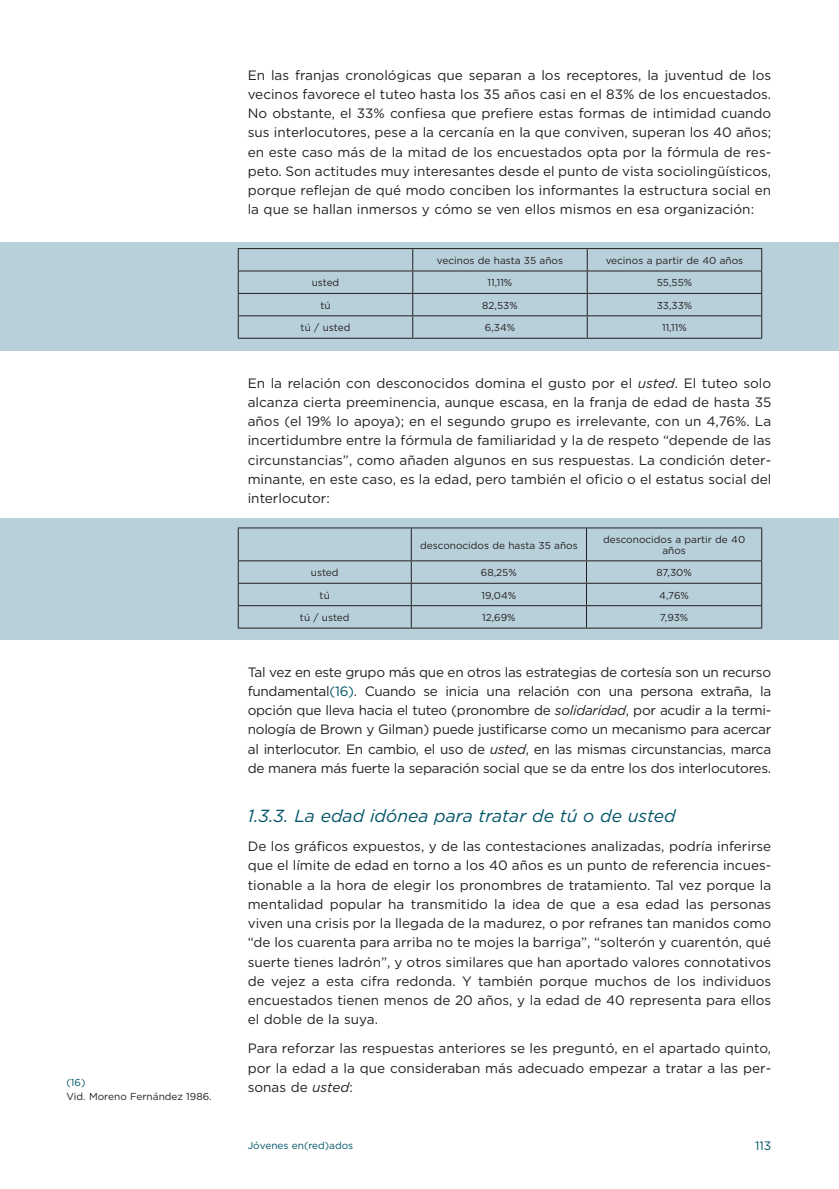
<style>
.page{position:relative;width:839px;height:1189px;background:#fff}
.page>*{position:absolute;margin:0;border:0;box-sizing:border-box;transform-origin:0 0}
._2_1_1{font:italic 17.5px "Gotham";color:#005467}
.Body_Text_Indent{font:13.65px/19.2px "Gotham";color:#231f20;text-align:justify}
.t1{font:12.25px "Gotham";color:#005467}
.Body_Text_Indent-2{font:10.15px/10.5px "Gotham";color:#231f20;text-align:center}
.Notas{font:10.15px "Gotham";color:#231f20}
.Notas-2{font:10.15px "Gotham";color:#005467}
.s1{font-style:italic}
.s2{color:#005467}
</style>
<div class="page">
<div style="left:0;top:242px;width:839px;height:109px;background:#b8d0da"></div>
<div style="left:0;top:519px;width:839px;height:121px;background:#b8d0da"></div>
<hr style="left:238px;top:248px;width:175px;height:1px;background:#231f20">
<hr style="left:413px;top:248px;width:174px;height:1px;background:#231f20">
<hr style="left:587px;top:248px;width:175px;height:1px;background:#231f20">
<hr style="left:238px;top:270px;width:175px;height:1px;background:#231f20">
<hr style="left:413px;top:270px;width:174px;height:1px;background:#231f20">
<hr style="left:587px;top:270px;width:175px;height:1px;background:#231f20">
<hr style="left:238px;top:293px;width:175px;height:1px;background:#231f20">
<hr style="left:413px;top:293px;width:174px;height:1px;background:#231f20">
<hr style="left:587px;top:293px;width:175px;height:1px;background:#231f20">
<hr style="left:238px;top:315px;width:175px;height:1px;background:#231f20">
<svg style="left:238px;top:249px;width:1px;height:89px"></svg>
<hr style="left:413px;top:315px;width:174px;height:1px;background:#231f20">
<svg style="left:412px;top:249px;width:1px;height:89px"></svg>
<hr style="left:587px;top:315px;width:175px;height:1px;background:#231f20">
<svg style="left:587px;top:249px;width:1px;height:89px"></svg>
<svg style="left:761px;top:249px;width:1px;height:89px"></svg>
<hr style="left:238px;top:338px;width:175px;height:1px;background:#231f20">
<hr style="left:413px;top:338px;width:174px;height:1px;background:#231f20">
<hr style="left:587px;top:338px;width:175px;height:1px;background:#231f20">
<hr style="left:238px;top:527px;width:173px;height:1px;background:#231f20">
<hr style="left:238px;top:528px;width:1px;height:32px;background:#231f20">
<hr style="left:411px;top:527px;width:175px;height:1px;background:#231f20">
<hr style="left:411px;top:528px;width:1px;height:32px;background:#231f20">
<hr style="left:586px;top:527px;width:176px;height:1px;background:#231f20">
<hr style="left:586px;top:528px;width:1px;height:32px;background:#231f20">
<hr style="left:761px;top:528px;width:1px;height:32px;background:#231f20">
<hr style="left:238px;top:560px;width:173px;height:1px;background:#231f20">
<hr style="left:411px;top:560px;width:175px;height:1px;background:#231f20">
<hr style="left:586px;top:560px;width:176px;height:1px;background:#231f20">
<hr style="left:238px;top:583px;width:173px;height:1px;background:#231f20">
<hr style="left:411px;top:583px;width:175px;height:1px;background:#231f20">
<hr style="left:586px;top:583px;width:176px;height:1px;background:#231f20">
<hr style="left:238px;top:605px;width:173px;height:1px;background:#231f20">
<svg style="left:238px;top:561px;width:1px;height:67px"></svg>
<hr style="left:411px;top:605px;width:175px;height:1px;background:#231f20">
<svg style="left:411px;top:561px;width:1px;height:67px"></svg>
<hr style="left:586px;top:605px;width:176px;height:1px;background:#231f20">
<svg style="left:586px;top:561px;width:1px;height:67px"></svg>
<svg style="left:761px;top:561px;width:1px;height:67px"></svg>
<hr style="left:238px;top:628px;width:173px;height:1px;background:#231f20">
<hr style="left:411px;top:628px;width:175px;height:1px;background:#231f20">
<hr style="left:586px;top:628px;width:176px;height:1px;background:#231f20">
<p class="Notas-2" style="left:67px;top:1077px;width:20px">(16)</p>
<p class="Notas" style="left:67px;top:1091px;width:147px">Vid. Moreno Fernández 1986.</p>
<p class="Body_Text_Indent" style="left:248px;top:65px;width:525px">En las franjas cronológicas que separan a los receptores, la juventud de los vecinos favorece el tuteo hasta los 35 años casi en el 83% de los encuestados.<br>No obstante, el 33% confiesa que prefiere estas formas de intimidad cuando sus interlocutores, pese a la cercanía en la que conviven, superan los 40 años; en este caso más de la mitad de los encuestados opta por la fórmula de res&shy;peto. Son actitudes muy interesantes desde el punto de vista sociolingüísticos, porque reflejan de qué modo conciben los informantes la estructura social en la que se hallan inmersos y cómo se ven ellos mismos en esa organización:</p>
<p class="Body_Text_Indent-2" style="left:437px;top:255px;width:128px">vecinos de hasta 35 años</p>
<p class="Body_Text_Indent-2" style="left:605px;top:255px;width:139px">vecinos a partir de 40 años</p>
<p class="Body_Text_Indent-2" style="left:312px;top:277px;width:29px">usted</p>
<p class="Body_Text_Indent-2" style="left:487px;top:277px;width:26px">11,11%</p>
<p class="Body_Text_Indent-2" style="left:656px;top:277px;width:37px">55,55%</p>
<p class="Body_Text_Indent-2" style="left:320px;top:300px;width:12px">tú</p>
<p class="Body_Text_Indent-2" style="left:482px;top:300px;width:37px">82,53%</p>
<p class="Body_Text_Indent-2" style="left:656px;top:300px;width:37px">33,33%</p>
<p class="Body_Text_Indent-2" style="left:301px;top:322px;width:51px">tú / usted</p>
<p class="Body_Text_Indent-2" style="left:485px;top:322px;width:32px">6,34%</p>
<p class="Body_Text_Indent-2" style="left:662px;top:322px;width:26px">11,11%</p>
<p class="Body_Text_Indent" style="left:248px;top:373px;width:525px">En la relación con desconocidos domina el gusto por el <span class="s1">usted</span>. El tuteo solo alcanza cierta preeminencia, aunque escasa, en la franja de edad de hasta 35 años (el 19% lo apoya); en el segundo grupo es irrelevante, con un 4,76%. La incertidumbre entre la fórmula de familiaridad y la de respeto “depende de las circunstancias”, como añaden algunos en sus respuestas. La condición deter&shy;minante, en este caso, es la edad, pero también el oficio o el estatus social del interlocutor:</p>
<p class="Body_Text_Indent-2" style="left:420px;top:539px;width:159px">desconocidos de hasta 35 años</p>
<p class="Body_Text_Indent-2" style="left:603px;top:534px;width:144px">desconocidos a partir de 40 años</p>
<p class="Body_Text_Indent-2" style="left:311px;top:567px;width:29px">usted</p>
<p class="Body_Text_Indent-2" style="left:481px;top:567px;width:37px">68,25%</p>
<p class="Body_Text_Indent-2" style="left:656px;top:567px;width:37px">87,30%</p>
<p class="Body_Text_Indent-2" style="left:320px;top:590px;width:12px">tú</p>
<p class="Body_Text_Indent-2" style="left:481px;top:590px;width:36px">19,04%</p>
<p class="Body_Text_Indent-2" style="left:659px;top:590px;width:31px">4,76%</p>
<p class="Body_Text_Indent-2" style="left:300px;top:612px;width:51px">tú / usted</p>
<p class="Body_Text_Indent-2" style="left:482px;top:612px;width:35px">12,69%</p>
<p class="Body_Text_Indent-2" style="left:660px;top:612px;width:30px">7,93%</p>
<p class="Body_Text_Indent" style="left:248px;top:662px;width:525px">Tal vez en este grupo más que en otros las estrategias de cortesía son un recurso fundamental<span class="s2">(16)</span>. Cuando se inicia una relación con una persona extraña, la opción que lleva hacia el tuteo (pronombre de <span class="s1">solidaridad</span>, por acudir a la termi&shy;nología de Brown y Gilman) puede justificarse como un mecanismo para acercar al interlocutor. En cambio, el uso de <span class="s1">usted</span>, en las mismas circunstancias, marca de manera más fuerte la separación social que se da entre los dos interlocutores.</p>
<p class="_2_1_1" style="left:248px;top:806px;width:429px">1.3.3. La edad idónea para tratar de tú o de usted</p>
<p class="Body_Text_Indent" style="left:248px;top:836px;width:525px">De los gráficos expuestos, y de las contestaciones analizadas, podría inferirse que el límite de edad en torno a los 40 años es un punto de referencia incues&shy;tionable a la hora de elegir los pronombres de tratamiento. Tal vez porque la mentalidad popular ha transmitido la idea de que a esa edad las personas viven una crisis por la llegada de la madurez, o por refranes tan manidos como “de los cuarenta para arriba no te mojes la barriga”, “solterón y cuarentón, qué suerte tienes ladrón”, y otros similares que han aportado valores connotativos de vejez a esta cifra redonda. Y también porque muchos de los individuos encuestados tienen menos de 20 años, y la edad de 40 representa para ellos el doble de la suya.</p>
<p class="Body_Text_Indent" style="left:248px;top:1039px;width:525px">Para reforzar las respuestas anteriores se les preguntó, en el apartado quinto, por la edad a la que consideraban más adecuado empezar a tratar a las per&shy;sonas de <span class="s1">usted</span>:</p>
<p class="Notas-2" style="left:248px;top:1140px;width:107px">Jóvenes en(red)ados</p>
<p class="t1" style="left:755px;top:1139px;width:18px">113</p>
</div>
